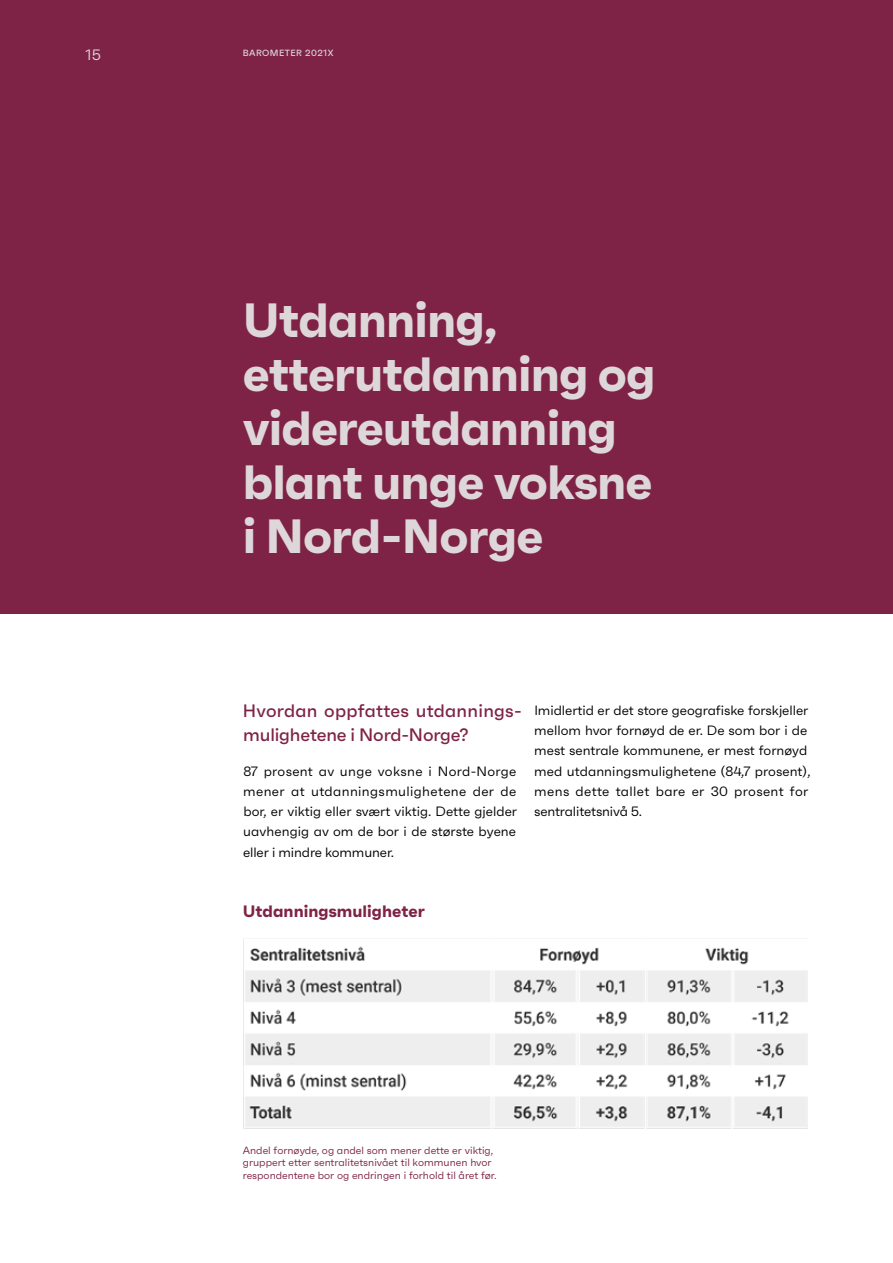
<style>
.page{position:relative;width:893px;height:1263px;background:#fff}
.page>*{position:absolute;margin:0;border:0;box-sizing:border-box;transform-origin:0 0}
.t1{font:700 48px/54px "Faktum";letter-spacing:-.02em;color:#ded7da}
.t2{font:500 18px/24px "Faktum";letter-spacing:.005em;color:#7e2346}
.t3{font:700 16.5px "Faktum";color:#7e2346}
.t4{font:15px "Faktum";color:#ded7da}
.t5{font:13.5px/20.2px "Faktum";color:#000;text-align:justify}
.t6{font:10.5px/12.6px "Faktum";color:#7e2346}
.t7{font:500 9px "Faktum";letter-spacing:.05em;color:#ded7da}
</style>
<div class="page">
<div style="left:0;top:0;width:893px;height:614px;background:#7e2346"></div>
<img style="left:243px;top:939px;width:565px;height:190px">
<p class="t4" style="left:85px;top:46px;width:17px">15</p>
<p class="t7" style="left:243px;top:47px;width:92px">BAROMETER 2021X</p>
<h1 class="t1" style="left:243px;top:293px;width:414px">Utdanning, etterutdanning og videreutdanning blant unge voksne i Nord-Norge</h1>
<h2 class="t2" style="left:243px;top:699px;width:278px">Hvordan oppfattes utdannings&shy;mulighetene i Nord-Norge?</h2>
<p class="t5" style="left:243px;top:761px;width:275px">87 prosent av unge voksne i Nord-Norge mener at utdanningsmulighetene der de bor, er viktig eller svært viktig. Dette gjelder uavhengig av om de bor i de største byene eller i mindre kommuner.</p>
<p class="t5" style="left:534px;top:700px;width:278px;text-align:left">Imidlertid er det store geografiske forskjeller mellom hvor fornøyd de er. De som bor i de mest sentrale kommunene, er mest fornøyd med utdanningsmulighetene (84,7 prosent), mens dette tallet bare er 30 prosent for sentralitetsnivå 5.</p>
<p class="t3" style="left:243px;top:901px;width:184px">Utdanningsmuligheter</p>
<p class="t6" style="left:243px;top:1143px;width:255px">Andel fornøyde, og andel som mener dette er viktig, gruppert etter sentralitetsnivået til kommunen hvor respondentene bor og endringen i forhold til året før.</p>
</div>
